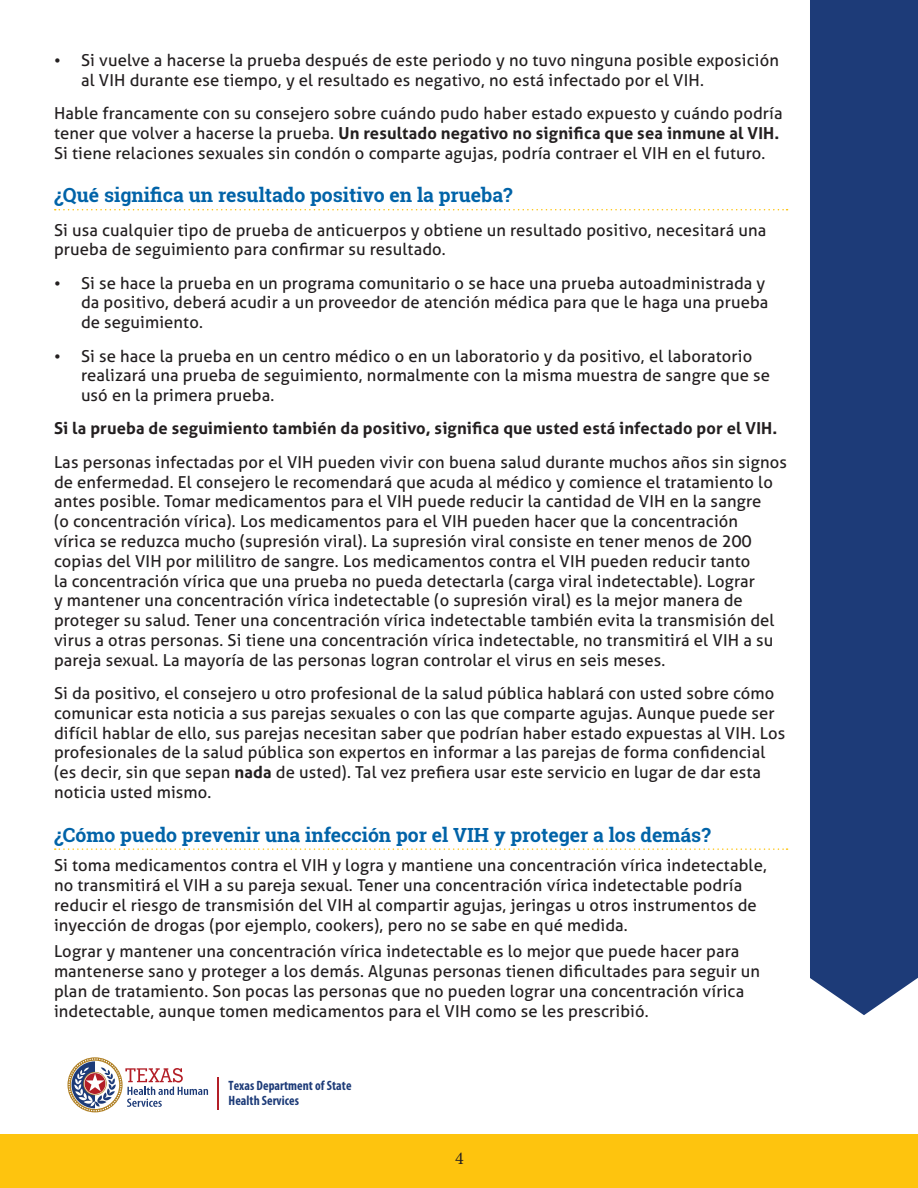
<style>
.page{position:relative;width:918px;height:1188px;background:#fff}
.page>*{position:absolute;margin:0;border:0;box-sizing:border-box;transform-origin:0 0}
.subhead_style_2{font:700 19.5px "Roboto Slab";color:#0163a8}
.t1{font:18px "Minion Pro";color:#231f20}
.body_copy{font:16.5px/19.8px "Aller";letter-spacing:.01em;color:#231f20}
.body_copy-2{font:700 16.5px "Aller";letter-spacing:.01em;color:#231f20}
.t2{font:700 condensed 13.5px/15.8px "Myriad Pro";letter-spacing:.005em;color:#1d3b78}
.s1{font-weight:700}
</style>
<div class="page">
<div style="left:0;top:1134px;width:918px;height:54px;background:#fec40e"></div>
<hr style="left:218px;top:1078px;width:1px;height:32px;background:#b31e27">
<svg style="left:68px;top:1057px;width:140px;height:55px"></svg>
<div style="left:810px;top:0;width:108px;height:1015px;background:#1d3b78"></div>
<svg style="left:55px;top:209px;width:733px;height:1px"></svg>
<svg style="left:55px;top:848px;width:733px;height:2px"></svg>
<p class="body_copy" style="left:81px;top:50px;width:699px;text-indent:-27px">• Si vuelve a hacerse la prueba después de este periodo y no tuvo ninguna posible exposición al VIH durante ese tiempo, y el resultado es negativo, no está infectado por el VIH.</p>
<p class="body_copy" style="left:54px;top:103px;width:730px">Hable francamente con su consejero sobre cuándo pudo haber estado expuesto y cuándo podría tener que volver a hacerse la prueba. <span class="s1">Un resultado negativo no significa que sea inmune al VIH.<br></span>Si tiene relaciones sexuales sin condón o comparte agujas, podría contraer el VIH en el futuro.</p>
<p class="subhead_style_2" style="left:54px;top:182px;width:460px">¿Qué significa un resultado positivo en la prueba?</p>
<p class="body_copy" style="left:54px;top:220px;width:714px">Si usa cualquier tipo de prueba de anticuerpos y obtiene un resultado positivo, necesitará una prueba de seguimiento para confirmar su resultado.</p>
<p class="body_copy" style="left:81px;top:273px;width:689px;text-indent:-27px">• Si se hace la prueba en un programa comunitario o se hace una prueba autoadministrada y da positivo, deberá acudir a un proveedor de atención médica para que le haga una prueba de seguimiento.</p>
<p class="body_copy" style="left:81px;top:346px;width:691px;text-indent:-27px">• Si se hace la prueba en un centro médico o en un laboratorio y da positivo, el laboratorio realizará una prueba de seguimiento, normalmente con la misma muestra de sangre que se usó en la primera prueba.</p>
<p class="body_copy-2" style="left:54px;top:418px;width:725px">Si la prueba de seguimiento también da positivo, significa que usted está infectado por el VIH.</p>
<p class="body_copy" style="left:54px;top:452px;width:734px">Las personas infectadas por el VIH pueden vivir con buena salud durante muchos años sin signos de enfermedad. El consejero le recomendará que acuda al médico y comience el tratamiento lo antes posible. Tomar medicamentos para el VIH puede reducir la cantidad de VIH en la sangre<br>(o concentración vírica). Los medicamentos para el VIH pueden hacer que la concentración<br>vírica se reduzca mucho (supresión viral). La supresión viral consiste en tener menos de 200 copias del VIH por mililitro de sangre. Los medicamentos contra el VIH pueden reducir tanto<br>la concentración vírica que una prueba no pueda detectarla (carga viral indetectable). Lograr<br>y mantener una concentración vírica indetectable (o supresión viral) es la mejor manera de proteger su salud. Tener una concentración vírica indetectable también evita la transmisión del virus a otras personas. Si tiene una concentración vírica indetectable, no transmitirá el VIH a su pareja sexual. La mayoría de las personas logran controlar el virus en seis meses.</p>
<p class="body_copy" style="left:54px;top:683px;width:733px">Si da positivo, el consejero u otro profesional de la salud pública hablará con usted sobre cómo comunicar esta noticia a sus parejas sexuales o con las que comparte agujas. Aunque puede ser difícil hablar de ello, sus parejas necesitan saber que podrían haber estado expuestas al VIH. Los profesionales de la salud pública son expertos en informar a las parejas de forma confidencial (es decir, sin que sepan <span class="s1">nada</span> de usted). Tal vez prefiera usar este servicio en lugar de dar esta noticia usted mismo.</p>
<p class="subhead_style_2" style="left:54px;top:821px;width:658px">¿Cómo puedo prevenir una infección por el VIH y proteger a los demás?</p>
<p class="body_copy" style="left:54px;top:856px;width:715px">Si toma medicamentos contra el VIH y logra y mantiene una concentración vírica indetectable, no transmitirá el VIH a su pareja sexual. Tener una concentración vírica indetectable podría reducir el riesgo de transmisión del VIH al compartir agujas, jeringas u otros instrumentos de inyección de drogas (por ejemplo, cookers), pero no se sabe en qué medida.</p>
<p class="body_copy" style="left:54px;top:941px;width:708px">Lograr y mantener una concentración vírica indetectable es lo mejor que puede hacer para mantenerse sano y proteger a los demás. Algunas personas tienen dificultades para seguir un plan de tratamiento. Son pocas las personas que no pueden lograr una concentración vírica indetectable, aunque tomen medicamentos para el VIH como se les prescribió.</p>
<p class="t2" style="left:229px;top:1077px;width:125px">Texas Department of State<br>Health Services</p>
<p class="t1" style="left:455px;top:1147px;width:10px">4</p>
</div>
